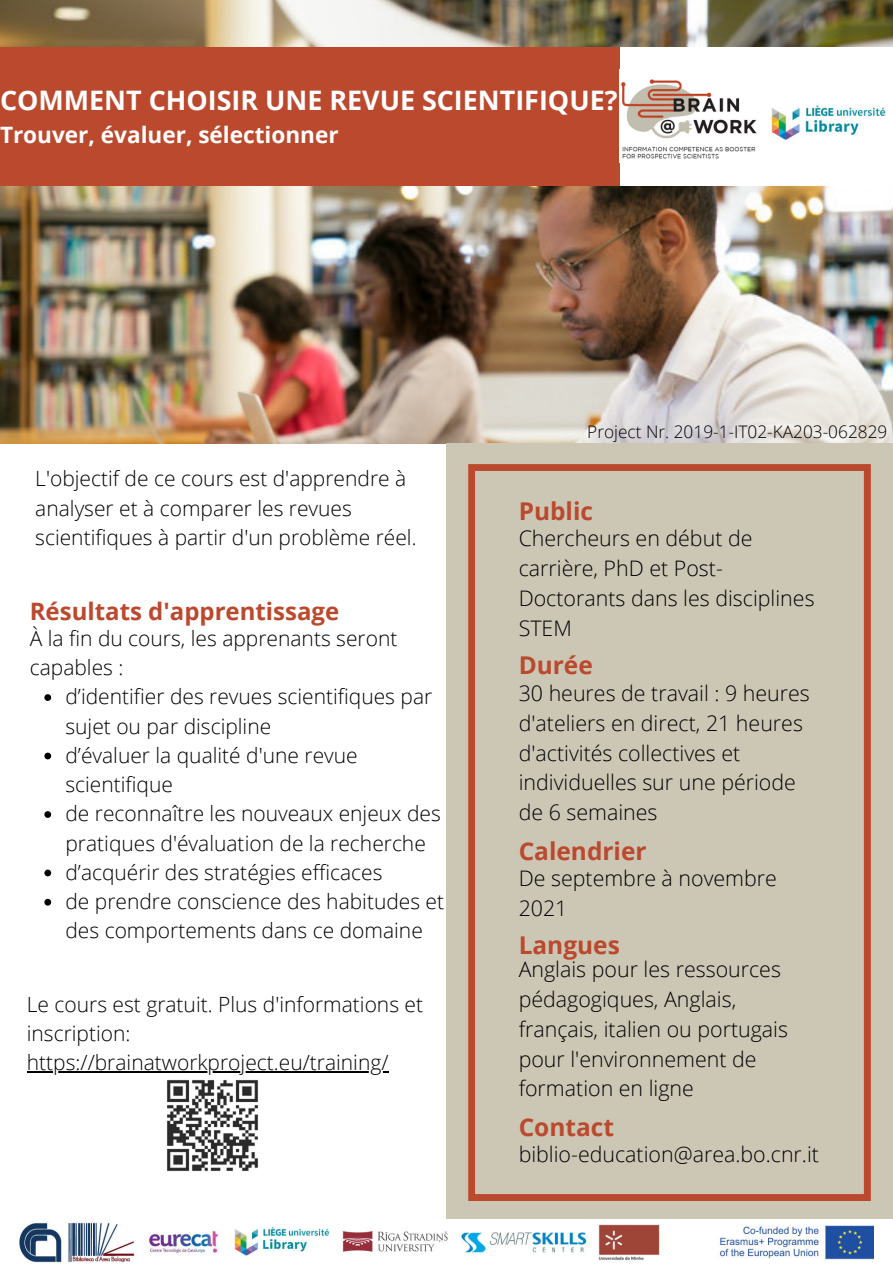
<style>
.page{position:relative;width:893px;height:1264px;background:#fff}
.page>*{position:absolute;margin:0;border:0;box-sizing:border-box;transform-origin:0 0}
.t1{font:700 26.85px "Open Sans";color:#fff}
.t2{font:700 24.45px "Open Sans";color:#bb492d}
.t3{font:700 24px "Open Sans";color:#bb492d}
.t4{font:700 22.5px "Open Sans";color:#fff}
.t5{font:300 21.45px/29.8px "Open Sans";color:#000}
.t6{font:300 21px/29.2px "Open Sans";color:#000}
.t7{font:300 17.25px "Open Sans";color:#000}
</style>
<div class="page">
<img style="left:19px;top:1218px;width:642px;height:44px">
<img style="left:712px;top:1218px;width:161px;height:42px">
<img style="left:0;top:0;width:892px;height:443px">
<div style="left:619px;top:47px;width:273px;height:138px;background:#fff"></div>
<div style="left:446px;top:443px;width:446px;height:775px;background:#ccc6b5"></div>
<svg style="left:468px;top:464px;width:402px;height:736px"></svg>
<div style="left:0;top:47px;width:619px;height:138px;background:#bb492d"></div>
<img style="left:620px;top:79px;width:137px;height:80px">
<svg style="left:44px;top:694px;width:7px;height:7px"></svg>
<svg style="left:44px;top:752px;width:7px;height:7px"></svg>
<svg style="left:44px;top:811px;width:7px;height:6px"></svg>
<svg style="left:44px;top:869px;width:7px;height:7px"></svg>
<svg style="left:44px;top:898px;width:7px;height:7px"></svg>
<img style="left:769px;top:105px;width:117px;height:36px">
<hr style="left:27px;top:1071px;width:361px;height:1px;background:#000">
<img style="left:167px;top:1080px;width:91px;height:91px">
<p class="t1" style="left:0;top:81px;width:619px">COMMENT CHOISIR UNE REVUE SCIENTIFIQUE?</p>
<p class="t4" style="left:0;top:119px;width:340px">Trouver, évaluer, sélectionner</p>
<p class="t6" style="left:35px;top:463px;width:383px">L'objectif de ce cours est d'apprendre à analyser et à comparer les revues scientifiques à partir d'un problème réel.</p>
<p class="t3" style="left:30px;top:594px;width:311px">Résultats d'apprentissage</p>
<p class="t6" style="left:30px;top:623px;width:369px">À la fin du cours, les apprenants seront capables :</p>
<p class="t6" style="left:65px;top:681px;width:368px">d’identifier des revues scientifiques par sujet ou par discipline</p>
<p class="t6" style="left:65px;top:740px;width:294px">d’évaluer la qualité d'une revue scientifique</p>
<p class="t6" style="left:65px;top:798px;width:377px">de reconnaître les nouveaux enjeux des pratiques d'évaluation de la recherche</p>
<p class="t6" style="left:65px;top:857px;width:318px">d’acquérir des stratégies efficaces</p>
<p class="t6" style="left:65px;top:886px;width:380px">de prendre conscience des habitudes et des comportements dans ce domaine</p>
<p class="t6" style="left:27px;top:988px;width:398px">Le cours est gratuit. Plus d'informations et inscription:</p>
<p class="t6" style="left:27px;top:1047px;width:363px">https://brainatworkproject.eu/training/</p>
<p class="t7" style="left:587px;top:419px;width:301px">Project Nr. 2019-1-IT02-KA203-062829</p>
<p class="t2" style="left:518px;top:494px;width:76px">Public</p>
<p class="t5" style="left:518px;top:523px;width:297px">Chercheurs en début de carrière, PhD et Post-<br>Doctorants dans les disciplines<br>STEM</p>
<p class="t2" style="left:518px;top:648px;width:76px">Durée</p>
<p class="t5" style="left:518px;top:677px;width:292px">30 heures de travail : 9 heures d'ateliers en direct, 21 heures d'activités collectives et individuelles sur une période de 6 semaines</p>
<p class="t2" style="left:518px;top:833px;width:129px">Calendrier</p>
<p class="t5" style="left:518px;top:862px;width:260px">De septembre à novembre<br>2021</p>
<p class="t2" style="left:518px;top:928px;width:103px">Langues</p>
<p class="t5" style="left:518px;top:953px;width:271px">Anglais pour les ressources pédagogiques, Anglais, français, italien ou portugais pour l'environnement de formation en ligne</p>
<p class="t2" style="left:518px;top:1109px;width:97px">Contact</p>
<p class="t5" style="left:518px;top:1138px;width:302px">biblio-education@area.bo.cnr.it</p>
</div>
